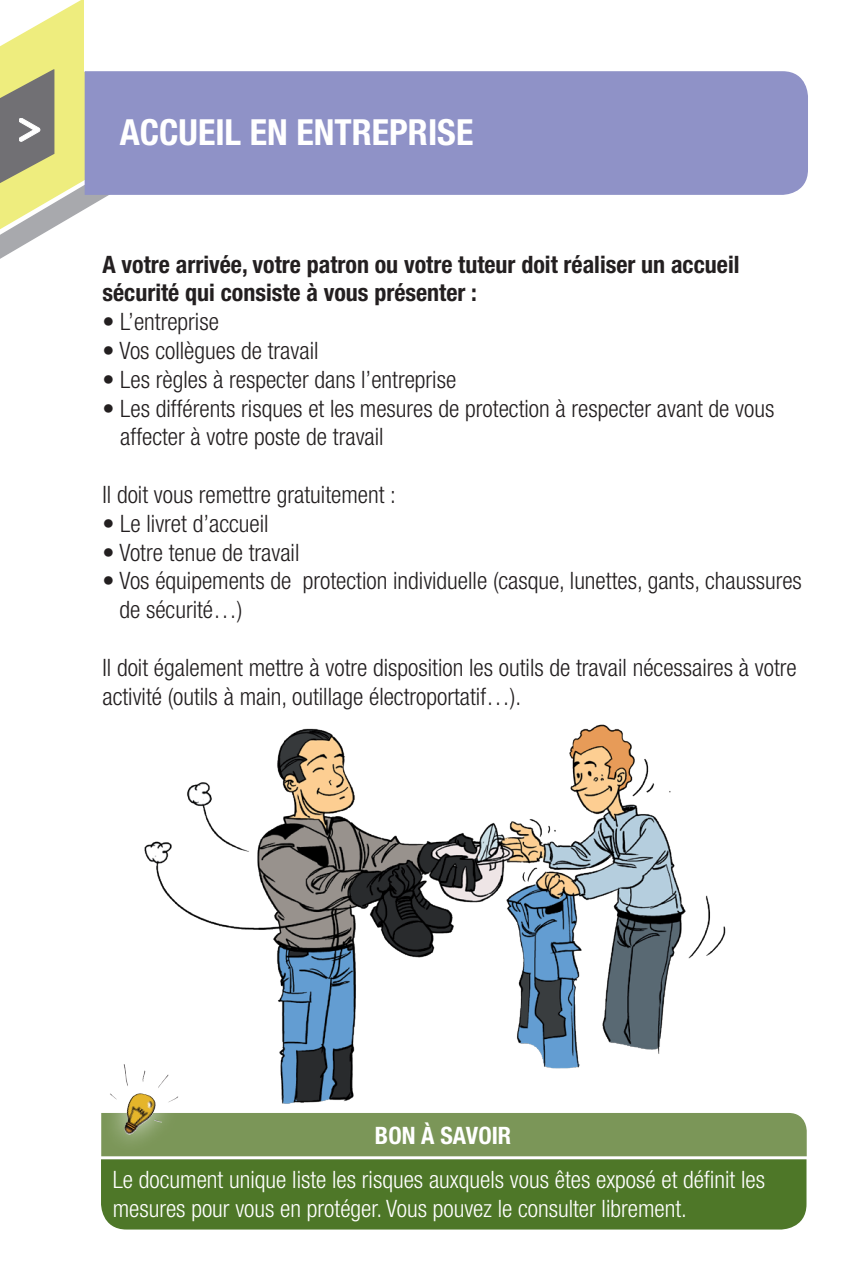
<style>
.page{position:relative;width:851px;height:1276px;background:#fff}
.page>*{position:absolute;margin:0;border:0;box-sizing:border-box;transform-origin:0 0}
.t1{font:700 condensed 36px "Helvetica Neue";color:#fff}
.t2{font:300 condensed 24px/28.8px "Helvetica Neue";color:#231f20}
.t3{font:300 condensed 24px/28.8px "Helvetica Neue";color:#fff}
.t4{font:700 condensed 24px/28.8px "Helvetica Neue";color:#231f20}
.t5{font:700 condensed 24px "Helvetica Neue";color:#fff}
</style>
<div class="page">
<svg style="left:0;top:18px;width:109px;height:241px;fill:#eeed7e"></svg>
<div style="left:85px;top:0;width:737px;height:71px;background:#fff"></div>
<svg style="left:0;top:69px;width:54px;height:132px;background:#a1a07b"></svg>
<div style="left:85px;top:71px;width:722px;height:124px;background:#8f92c7"></div>
<img style="left:144px;top:724px;width:582px;height:380px">
<div style="left:197px;top:1113px;width:609px;height:43px;background:#7b9658"></div>
<div style="left:101px;top:1159px;width:705px;height:70px;background:#4e7728"></div>
<div style="left:92px;top:1046px;width:105px;height:110px;background:#fff;opacity:.75"></div>
<img style="left:123px;top:1064px;width:21px;height:22px">
<h1 class="t1" style="left:120px;top:111px;width:355px">ACCUEIL EN ENTREPRISE</h1>
<p class="t4" style="left:102px;top:249px;width:638px">A votre arrivée, votre patron ou votre tuteur doit réaliser un accueil sécurité qui consiste à vous présenter :</p>
<p class="t2" style="left:102px;top:307px;width:118px">• L’entreprise</p>
<p class="t2" style="left:102px;top:336px;width:217px">• Vos collègues de travail</p>
<p class="t2" style="left:102px;top:365px;width:355px">• Les règles à respecter dans l’entreprise</p>
<p class="t2" style="left:120px;top:393px;width:655px;text-indent:-18px">• Les différents risques et les mesures de protection à respecter avant de vous affecter à votre poste de travail</p>
<p class="t2" style="left:102px;top:480px;width:295px">Il doit vous remettre gratuitement :</p>
<p class="t2" style="left:102px;top:509px;width:168px">• Le livret d’accueil</p>
<p class="t2" style="left:102px;top:537px;width:198px">• Votre tenue de travail</p>
<p class="t2" style="left:119px;top:566px;width:684px;text-indent:-17px">• Vos équipements de protection individuelle (casque, lunettes, gants, chaussures de sécurité…)</p>
<p class="t2" style="left:102px;top:653px;width:695px">Il doit également mettre à votre disposition les outils de travail nécessaires à votre activité (outils à main, outillage électroportatif…).</p>
<p class="t5" style="left:375px;top:1121px;width:138px">BON À SAVOIR</p>
<p class="t3" style="left:113px;top:1165px;width:653px">Le document unique liste les risques auxquels vous êtes exposé et définit les mesures pour vous en protéger. Vous pouvez le consulter librement.</p>
</div>
